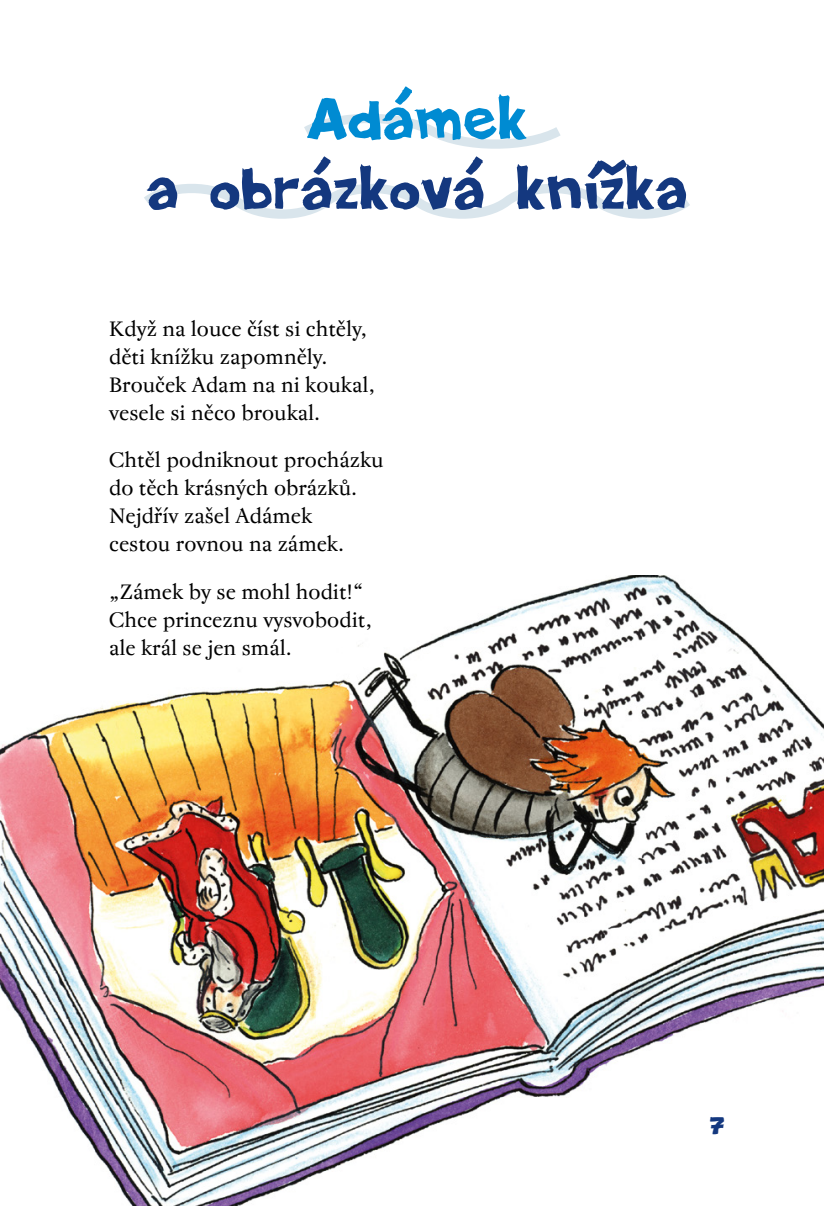
<style>
.page{position:relative;width:824px;height:1206px;background:#fff}
.page>*{position:absolute;margin:0;border:0;box-sizing:border-box;transform-origin:0 0}
.t1{font:78.75px "PF Amateur Flat Solid";color:#14387f}
.t2{font:78.75px "PF Amateur Flat Solid";color:#008bd2}
.t3{font:35px "PF Amateur Flat Solid";color:#14387f}
.t4{font:21px/28px "Regent Pro";color:#000}
</style>
<div class="page">
<img style="left:0;top:575px;width:823px;height:630px">
<svg style="left:304px;top:114px;width:257px;height:35px"></svg>
<svg style="left:144px;top:184px;width:546px;height:35px"></svg>
<h1 class="t2" style="left:306px;top:72px;width:223px">Adámek</h1>
<h1 class="t1" style="left:147px;top:142px;width:542px">a obrázková knížka</h1>
<p class="t4" style="left:109px;top:315px;width:267px">Když na louce číst si chtěly, děti knížku zapomněly.<br>Brouček Adam na ni koukal, vesele si něco broukal.</p>
<p class="t4" style="left:109px;top:446px;width:276px">Chtěl podniknout procházku do těch krásných obrázků.<br>Nejdřív zašel Adámek<br>cestou rovnou na zámek.</p>
<p class="t4" style="left:109px;top:578px;width:264px">„Zámek by se mohl hodit!“<br>Chce princeznu vysvobodit, ale král se jen smál.</p>
<h2 class="t3" style="left:709px;top:1104px;width:16px">7</h2>
</div>
